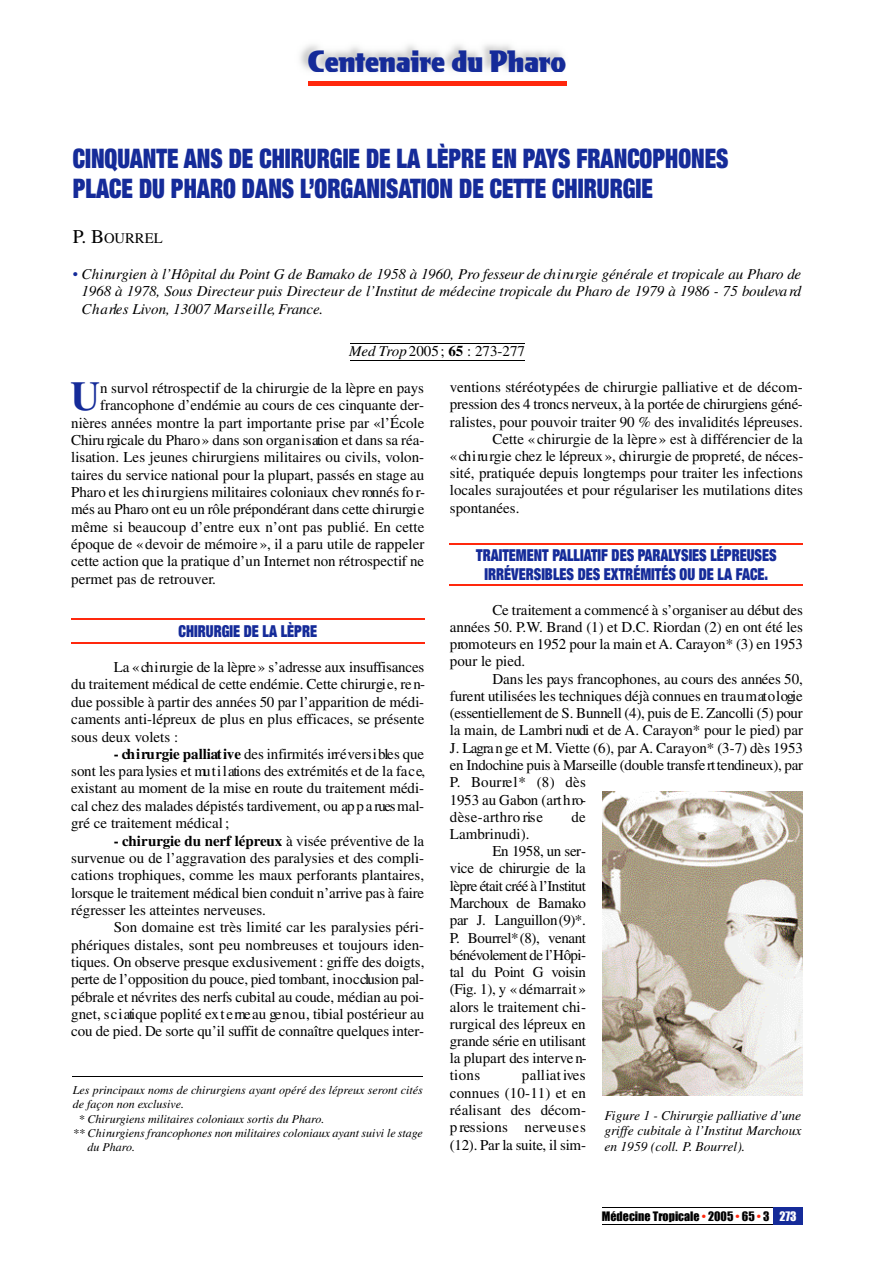
<style>
.page{position:relative;width:893px;height:1263px;background:#fff}
.page>*{position:absolute;margin:0;border:0;box-sizing:border-box;transform-origin:0 0}
.t1{font:700 40.95px "Times";color:#152b99}
.t2{font:900 expanded 27px/29.1px "Helvetica Neue";color:#152b99;scale:.85 1}
.t3{font:27px "Freshet";color:#152b99}
.t4{font:900 expanded 16.5px/18.8px "Helvetica Neue";color:#152b99;text-align:center;scale:.85 1}
.t5{font:15px/17.2px "Times";color:#000;text-align:justify}
.t6{font:italic 15px/17.2px "Times";color:#000;text-align:justify}
.t7{font:15px "Times";letter-spacing:-.02em;color:#000}
.t8{font:15px "Times";letter-spacing:-.025em;color:#000}
.t9{font:15px "Times";letter-spacing:-.04em;color:#000}
.t10{font:15px "Times";letter-spacing:-.045em;color:#000}
.t11{font:14.55px "Times";color:#000}
.t12{font:italic 13.5px/15.6px "Times";color:#000;text-align:justify}
.t13{font:italic 12px "Times";color:#000}
.t14{font:12px "Impact";color:#000}
.s1{font-size:19.5px}
.s2{color:#152b99}
.s3{font-style:italic}
.s4{font-weight:700}
.s5{color:#ff280d}
.s6{color:#fff}
</style>
<div class="page">
<hr style="left:308px;top:81px;width:258px;height:4px;background:#ff280d">
<hr style="left:602px;top:1207px;width:200px;height:1px;background:#000">
<hr style="left:602px;top:1224px;width:200px;height:1px;background:#000">
<div style="left:773px;top:1208px;width:29px;height:17px;background:#152b99"></div>
<hr style="left:71px;top:618px;width:353px;height:2px;background:#ff280d">
<hr style="left:71px;top:642px;width:353px;height:1px;background:#ff280d">
<hr style="left:450px;top:543px;width:352px;height:1px;background:#ff280d">
<hr style="left:450px;top:585px;width:352px;height:1px;background:#ff280d">
<hr style="left:350px;top:343px;width:175px;height:1px;background:#000">
<hr style="left:350px;top:360px;width:175px;height:1px;background:#000">
<img style="left:603px;top:792px;width:199px;height:303px">
<hr style="left:73px;top:1076px;width:350px;height:1px;background:#000">
<h2 class="t3" style="left:308px;top:44px;width:260px">Centenaire du Pharo</h2>
<h2 class="t2" style="left:73px;top:147px;width:773px">CINQUANTE ANS DE CHIRURGIE DE LA LÈPRE EN PAYS FRANCOPHONES<br>PLACE DU PHARO DANS L’ORGANISATION DE CETTE CHIRURGIE</h2>
<p class="t11" style="left:73px;top:233px;width:91px"><span class="s1">P. B</span>OURREL</p>
<p class="t6" style="left:81px;top:267px;width:721px;text-indent:-9px"><span class="s2">•</span> C h iru rgien à l’Hôpital du Point G de Bamako de 1958 à 1960, P ro fesseur de ch i ru rgie générale et tropicale au Pharo de 1968 à 1978, Sous Directeur puis Directeur de l’Institut de médecine tropicale du Pharo de 1979 à 1986 - 75 bouleva rd C h a rles Livo n , 13007 Mars e ille,Fra n c e.</p>
<p class="t5" style="left:349px;top:344px;width:177px"><span class="s3">Med Trop</span> 2005; <span class="s4">65</span> : 273-277</p>
<h1 class="t1" style="left:71px;top:382px;width:31px">U</h1>
<p class="t5" style="left:100px;top:381px;width:325px">n survol rétrospectif de la chirurgie de la lèpre en pays</p>
<p class="t5" style="left:100px;top:398px;width:325px">francophone d’endémie au cours de ces cinquante der-</p>
<p class="t5" style="left:71px;top:415px;width:354px">nières années montre la part importante prise par «l’École</p>
<p class="t5" style="left:71px;top:433px;width:355px">C h iru rgicale du Pharo» dans son orga n is ation et dans sa réa-</p>
<p class="t5" style="left:71px;top:450px;width:354px">lisation. Les jeunes chirurgiens militaires ou civils, volon-</p>
<p class="t5" style="left:71px;top:468px;width:354px">taires du service national pour la plupart, passés en stage au</p>
<p class="t5" style="left:71px;top:485px;width:355px">P h a ro et les ch i ru rgiens militaires coloniaux ch ev ronnés fo r-</p>
<p class="t7" style="left:71px;top:504px;width:354px">més au Pharo ont eu un rôle prépondérant dans cette ch iru rgi e</p>
<p class="t5" style="left:71px;top:519px;width:354px">même si beaucoup d’entre eux n’ont pas publié. En cette</p>
<p class="t5" style="left:71px;top:537px;width:354px">époque de «devoir de mémoire», il a paru utile de rappeler</p>
<p class="t5" style="left:71px;top:554px;width:354px">cette action que la pratique d’un Internet non rétrospectif ne</p>
<p class="t5" style="left:71px;top:572px;width:146px">permet pas de retrouver.</p>
<p class="t4" style="left:179px;top:623px;width:164px">CHIRURGIE DE LA LÈPRE</p>
<p class="t5" style="left:71px;top:660px;width:355px;text-indent:42px">La «ch i ru rgie de la lèpre» s’adresse aux insuffis a n c e s du traitement médical de cette endémie. Cette ch iru rgi e, re n&shy;due possible à partir des années 50 par l’ap p a rition de médi&shy;caments anti-lépreux de plus en plus efficaces, se présente sous deux volets :</p>
<p class="t5" style="left:71px;top:747px;width:355px;text-indent:42px"><span class="s4">- ch i ru rgie palliat ive</span> des infirmités irr é ve rs i bles que sont les para lysies et mu t i l ations des extrémités et de la fa c e, existant au moment de la mise en route du traitement médi&shy;cal chez des malades dépistés tard ive m e n t, ou ap p a rues mal&shy;gré ce traitement médical;</p>
<p class="t5" style="left:71px;top:833px;width:354px;text-indent:42px"><span class="s4">- chirurgie du nerf lépreux</span> à visée préventive de la survenue ou de l’aggravation des paralysies et des compli&shy;cations trophiques, comme les maux perforants plantaires, lo rsque le traitement médical bien conduit n’arrive pas à fa ire régresser les atteintes nerveuses.</p>
<p class="t5" style="left:71px;top:920px;width:355px;text-indent:42px">Son domaine est très limité car les paralysies péri&shy;phériques distales, sont peu nombreuses et toujours iden&shy;tiq u e s . On observe presque ex clu s ivement : gri ffe des doigts, p e rte de l’opposition du pouce, pied tombant, in o c clusion pal&shy;p é b rale et névrites des nerfs cubital au coude, médian au poi&shy;g n e t, s c i atique poplité ex t e rne au ge n o u , tibial postérieur au cou de pied. De sorte qu’il suffit de connaître quelques inter-</p>
<p class="t13" style="left:73px;top:1086px;width:351px">Les principaux noms de chirurgiens ayant opéré des lépreux seront cités</p>
<p class="t13" style="left:73px;top:1100px;width:113px">de façon non exclusive.</p>
<p class="t13" style="left:78px;top:1114px;width:247px">* Chirurgiens militaires coloniaux sortis du Pharo.</p>
<p class="t13" style="left:73px;top:1128px;width:351px">** C h iru rgiens francophones non militaires coloniaux ayant suivi le stage</p>
<p class="t13" style="left:87px;top:1143px;width:49px">du Pharo.</p>
<p class="t5" style="left:450px;top:380px;width:354px">ventions stéréotypées de chirurgie palliative et de décom-</p>
<p class="t7" style="left:450px;top:399px;width:354px">p ression des 4 troncs nerve u x , à la portée de ch iru rgiens géné-</p>
<p class="t5" style="left:450px;top:414px;width:354px">ralistes, pour pouvoir traiter 90 % des invalidités lépreuses.</p>
<p class="t5" style="left:492px;top:432px;width:312px">Cette «chirurgie de la lèpre» est à différencier de la</p>
<p class="t5" style="left:450px;top:449px;width:355px">«ch i ru rgie chez le lépre u x» , ch iru rgie de pro p re té , de néces-</p>
<p class="t5" style="left:450px;top:466px;width:354px">sité, pratiquée depuis longtemps pour traiter les infections</p>
<p class="t5" style="left:450px;top:483px;width:354px">locales surajoutées et pour régulariser les mutilations dites</p>
<p class="t5" style="left:450px;top:500px;width:71px">spontanées.</p>
<p class="t4" style="left:476px;top:547px;width:355px">TRAITEMENT PALLIATIF DES PARALYSIES LÉPREUSES<br>IRRÉVERSIBLES DES EXTRÉMITÉS OU DE LA FACE.</p>
<p class="t5" style="left:450px;top:603px;width:354px;text-indent:42px">Ce traitement a commencé à s’organiser au début des années 50. P.W. Brand (1) et D.C. Riordan (2) en ont été les p ro m o te u rs en 1952 pour la main et A. Carayon* (3) en 1953 pour le pied.</p>
<p class="t5" style="left:450px;top:671px;width:354px;text-align:left;text-indent:42px">Dans les pays fra n c o p h o n e s , au cours des années 50, fu rent utilisées les techniques déjà connues en tra u m ato logie (essentiellement de S. Bunnell (4), puis de E. Zancolli (5) pour la main, de Lambri nudi et de A. Carayon* pour le pied) par J. Lagra n ge et M. Viette (6), par A. Carayon* (3-7) dès 1953 en Indochine puis à Marseille (double tra n s fe rttendineux), p a r P. Bourre l* (8) dès<br>1953 au Gabon (art h ro-<br>d è s e - a rth ro rise</p>
<p class="t5" style="left:571px;top:810px;width:16px">de</p>
<p class="t5" style="left:450px;top:827px;width:81px">Lambrinudi).</p>
<p class="t7" style="left:492px;top:846px;width:95px">En 1958, un ser-</p>
<p class="t8" style="left:450px;top:863px;width:137px">vice de ch iru rgie de la</p>
<p class="t9" style="left:450px;top:880px;width:137px">lè p re était créé à l’Institut</p>
<p class="t7" style="left:450px;top:897px;width:138px">M a rchoux de Bamako</p>
<p class="t7" style="left:450px;top:915px;width:137px">par J. Languillon(9)*.</p>
<p class="t7" style="left:450px;top:932px;width:138px">P. Bourre l*(8 ), ve n a n t</p>
<p class="t10" style="left:450px;top:949px;width:138px">b é n é volement de l’Hôpi-</p>
<p class="t8" style="left:450px;top:967px;width:138px">tal du Point G vo isin</p>
<p class="t5" style="left:450px;top:982px;width:138px">(Fig. 1), y «démarrait »</p>
<p class="t5" style="left:450px;top:999px;width:138px">alors le traitement chi-</p>
<p class="t5" style="left:450px;top:1017px;width:137px">rurgical des lépreux en</p>
<p class="t5" style="left:450px;top:1034px;width:137px">grande série en utilisant</p>
<p class="t5" style="left:450px;top:1051px;width:138px">la plupart des interve n-</p>
<p class="t5" style="left:450px;top:1068px;width:32px">tions</p>
<p class="t5" style="left:450px;top:1068px;width:138px;text-indent:72px">palliat ive s connues (10-11) et en réalisant des décom&shy;p ressions nerve u s e s (12). Par la suite, il sim-</p>
<p class="t12" style="left:604px;top:1109px;width:198px">Figure 1 - Chirurgie palliative d’une griffe cubitale à l’Institut Marchoux en 1959 (coll. P. Bourrel).</p>
<p class="t14" style="left:602px;top:1209px;width:196px">Médecine Tropicale <span class="s5">•</span> 2005 <span class="s5">•</span> 65 <span class="s5">•</span> 3 <span class="s6">273</span></p>
</div>
